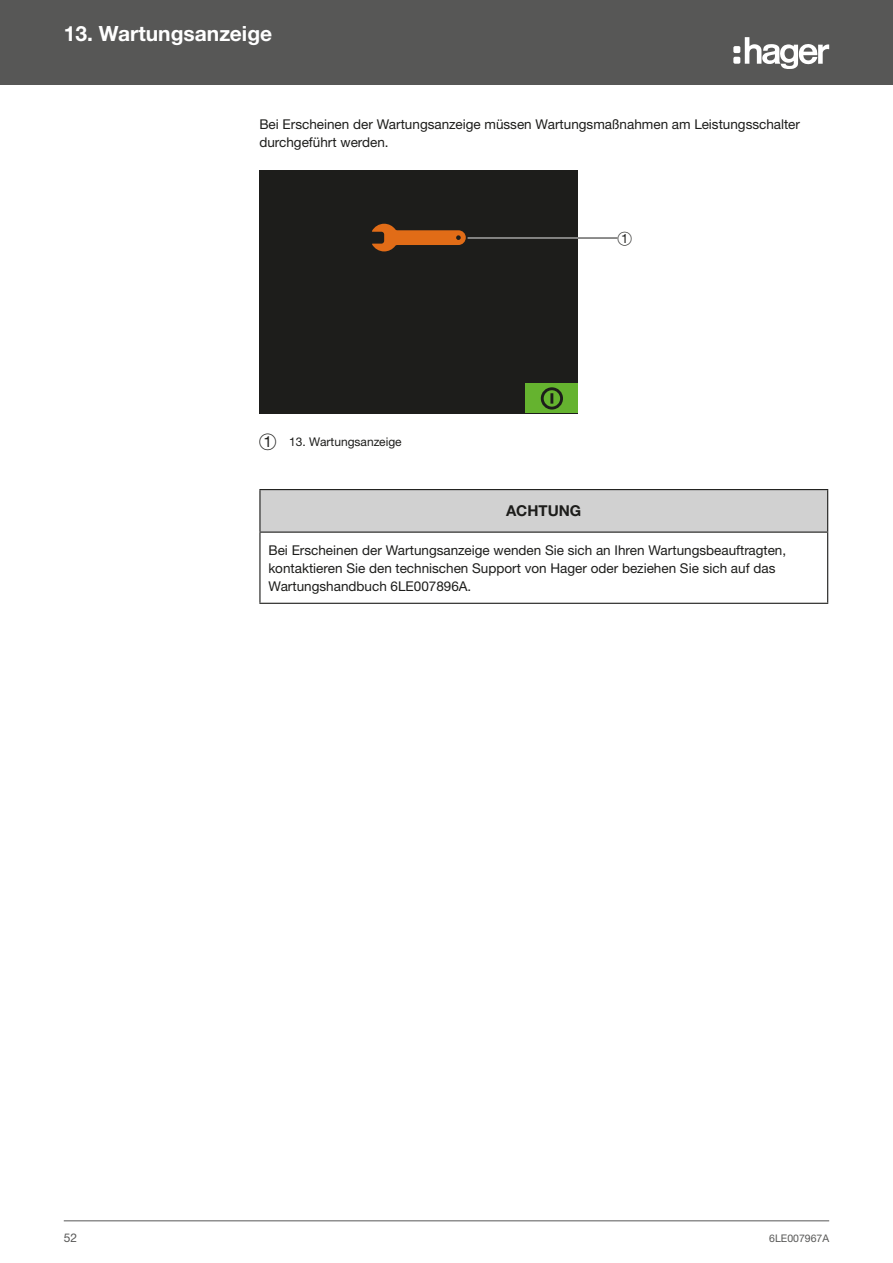
<style>
.page{position:relative;width:893px;height:1263px;background:#fff}
.page>*{position:absolute;margin:0;border:0;box-sizing:border-box;transform-origin:0 0}
.t1{font:700 21px "Helvetica Neue LTW1 G";color:#fff}
.Body_Text{font:700 15px "Helvetica Neue LTW1 G";color:#1d1d1b}
.t2{font:15px "Hager Chiffres 1";color:#1d1d1b}
.Texte_courant{font:13.5px/18px "Helvetica Neue LTW1 G";color:#1d1d1b}
.t3{font:12px "Helvetica Neue LTW1 G";color:#1d1d1b}
.t4{font:12px "Helvetica Neue LTW1 G";color:#575756}
.t5{font:10.5px "Helvetica Neue LTW1 G";color:#575756}
.s1{font-family:"Hager Chiffres 1";font-size:18px}
</style>
<div class="page">
<hr style="left:64px;top:1220px;width:765px;height:1px;background:#575756">
<div style="left:0;top:0;width:893px;height:85px;background:#575756"></div>
<svg style="left:745px;top:37px;width:84px;height:32px"></svg>
<div style="left:733px;top:46px;width:7px;height:7px;background:#fff;border-radius:2px"></div>
<div style="left:733px;top:57px;width:7px;height:7px;background:#fff;border-radius:2px"></div>
<div style="left:259px;top:170px;width:319px;height:243px;background:#1d1d1b"></div>
<div style="left:525px;top:384px;width:53px;height:29px;background:#65b32f"></div>
<svg style="left:372px;top:224px;width:94px;height:27px"></svg>
<div style="left:541px;top:387px;width:22px;height:22px;border:3px solid #1d1d1b;border-radius:50%"></div>
<svg style="left:550px;top:393px;width:3px;height:11px"></svg>
<hr style="left:468px;top:237px;width:150px;height:2px;background:#fff">
<hr style="left:468px;top:238px;width:150px;height:1px;background:#1d1d1b">
<div style="left:260px;top:490px;width:568px;height:42px;background:#d1d1d1"></div>
<hr style="left:259px;top:531px;width:569px;height:2px;background:#1d1d1b">
<hr style="left:259px;top:489px;width:569px;height:1px;background:#1d1d1b">
<hr style="left:259px;top:490px;width:1px;height:41px;background:#1d1d1b">
<hr style="left:827px;top:490px;width:1px;height:41px;background:#1d1d1b">
<hr style="left:259px;top:533px;width:1px;height:70px;background:#1d1d1b">
<hr style="left:827px;top:533px;width:1px;height:70px;background:#1d1d1b">
<hr style="left:259px;top:603px;width:569px;height:1px;background:#1d1d1b">
<h1 class="t1" style="left:64px;top:21px;width:210px">13. Wartungsanzeige</h1>
<p class="Texte_courant" style="left:259px;top:115px;width:542px">Bei Erscheinen der Wartungsanzeige müssen Wartungsmaßnahmen am Leistungsschalter durchgeführt werden.</p>
<p class="t3" style="left:259px;top:434px;width:144px"><span class="s1">1</span> 13. Wartungsanzeige</p>
<p class="t2" style="left:618px;top:231px;width:17px">1</p>
<p class="Body_Text" style="left:506px;top:502px;width:77px">ACHTUNG</p>
<p class="Texte_courant" style="left:268px;top:541px;width:519px">Bei Erscheinen der Wartungsanzeige wenden Sie sich an Ihren Wartungsbeauftragten, kontaktieren Sie den technischen Support von Hager oder beziehen Sie sich auf das<br>Wartungshandbuch 6LE007896A.</p>
<p class="t4" style="left:64px;top:1230px;width:15px">52</p>
<p class="t5" style="left:769px;top:1232px;width:61px">6LE007967A</p>
</div>
